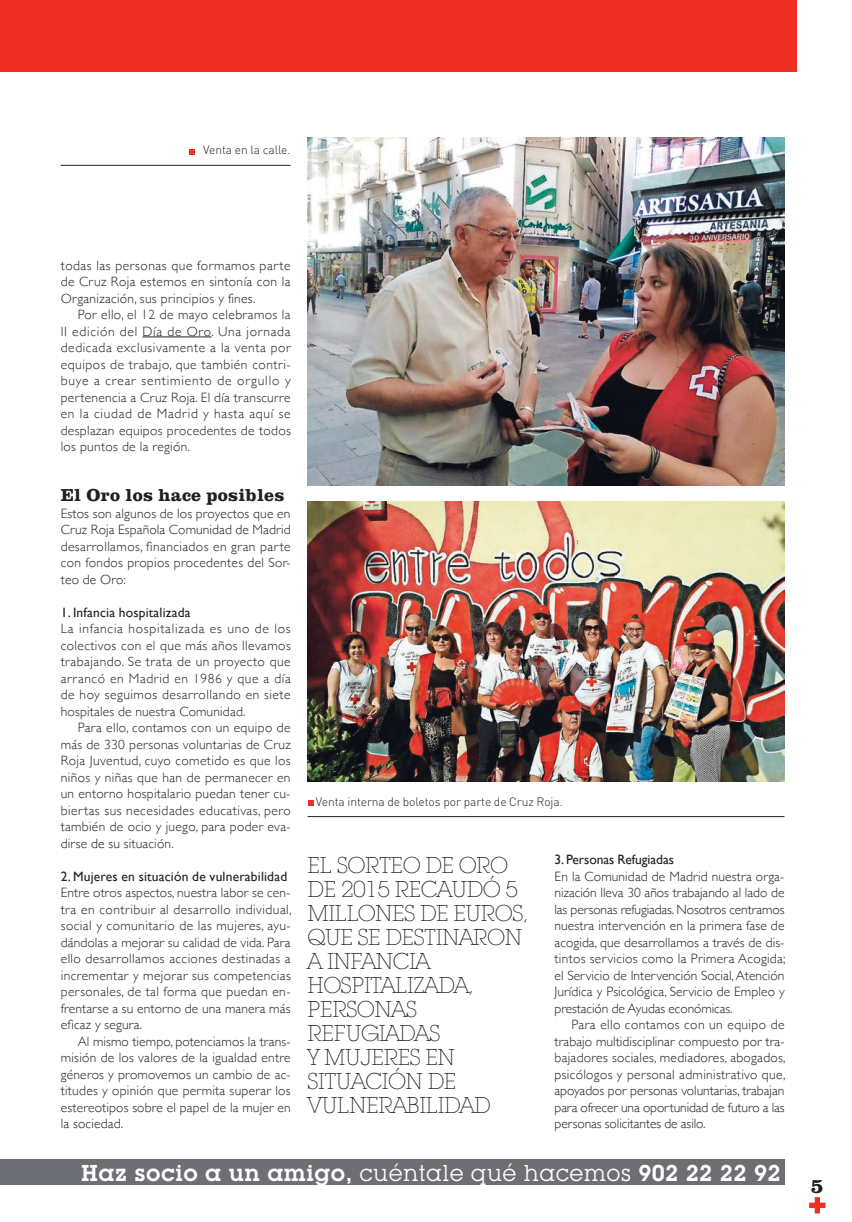
<style>
.page{position:relative;width:852px;height:1222px;background:#fff}
.page>*{position:absolute;margin:0;border:0;box-sizing:border-box;transform-origin:0 0}
.t1{font:300 22.5px/24px "Lubalin Graph IT Cby BT Xtra";letter-spacing:-.025em;color:#231f20}
.t2{font:600 22.5px "Lubalin Graph IT Cby BT";letter-spacing:.02em;color:#fff}
.t3{font:700 21px "Clarendon";color:#231f20}
.t4{font:700 18px "Clarendon";letter-spacing:.015em;color:#231f20}
.t5{font:300 13.5px/16.5px "Gill Sans";letter-spacing:.015em;color:#231f20;text-align:justify}
.t6{font:13.5px "Gill Sans";letter-spacing:.015em;color:#231f20}
.t7{font:13.5px "Gill Sans";letter-spacing:-.005em;color:#231f20}
.t8{font:300 12px "DIN";letter-spacing:-.005em;color:#231f20}
.s1{font-weight:400}
</style>
<div class="page">
<svg style="left:809px;top:1197px;width:16px;height:16px"></svg>
<div style="left:0;top:0;width:796px;height:72px;background:#ee2e22"></div>
<svg style="left:0;top:1159px;width:1px;height:25px"></svg>
<div style="left:1px;top:1159px;width:783px;height:25px;background:#6d6f74"></div>
<hr style="left:142px;top:336px;width:69px;height:1px;background:#231f20">
<hr style="left:307px;top:816px;width:477px;height:1px;background:#231f20">
<svg style="left:308px;top:800px;width:5px;height:5px"></svg>
<hr style="left:61px;top:165px;width:229px;height:1px;background:#231f20">
<svg style="left:189px;top:149px;width:6px;height:5px"></svg>
<img style="left:307px;top:138px;width:477px;height:348px">
<img style="left:307px;top:501px;width:477px;height:280px">
<p class="t8" style="left:203px;top:146px;width:89px">Venta en la calle.</p>
<p class="t5" style="left:61px;top:256px;width:231px">todas las personas que formamos parte de Cruz Roja estemos en sintonía con la Organización, sus principios y fines.</p>
<p class="t5" style="left:61px;top:306px;width:231px;text-indent:17px">Por ello, el 12 de mayo celebramos la II edición del Día de Oro. Una jornada dedicada exclusivamente a la venta por equipos de trabajo, que también contri&shy;buye a crear sentimiento de orgullo y pertenencia a Cruz Roja. El día transcurre en la ciudad de Madrid y hasta aquí se desplazan equipos procedentes de todos los puntos de la región.</p>
<h3 class="t4" style="left:61px;top:484px;width:225px">El Oro los hace posibles</h3>
<p class="t5" style="left:61px;top:504px;width:231px">Estos son algunos de los proyectos que en Cruz Roja Española Comunidad de Madrid desarrollamos, financiados en gran parte con fondos propios procedentes del Sor&shy;teo de Oro:</p>
<p class="t6" style="left:61px;top:604px;width:131px">1. Infancia hospitalizada</p>
<p class="t5" style="left:61px;top:619px;width:231px">La infancia hospitalizada es uno de los colectivos con el que más años llevamos trabajando. Se trata de un proyecto que arrancó en Madrid en 1986 y que a día de hoy seguimos desarrollando en siete hospitales de nuestra Comunidad.</p>
<p class="t5" style="left:61px;top:718px;width:231px;text-indent:17px">Para ello, contamos con un equipo de más de 330 personas voluntarias de Cruz Roja Juventud, cuyo cometido es que los niños y niñas que han de permanecer en un entorno hospitalario puedan tener cu&shy;biertas sus necesidades educativas, pero también de ocio y juego, para poder eva&shy;dirse de su situación.</p>
<p class="t6" style="left:61px;top:868px;width:228px">2. Mujeres en situación de vulnerabilidad</p>
<p class="t5" style="left:61px;top:883px;width:232px">Entre otros aspectos, nuestra labor se cen&shy;tra en contribuir al desarrollo individual, social y comunitario de las mujeres, ayu&shy;dándolas a mejorar su calidad de vida. Para ello desarrollamos acciones destinadas a incrementar y mejorar sus competencias personales, de tal forma que puedan en&shy;frentarse a su entorno de una manera más eficaz y segura.</p>
<p class="t5" style="left:61px;top:1032px;width:231px;text-indent:17px">Al mismo tiempo, potenciamos la trans&shy;misión de los valores de la igualdad entre géneros y promovemos un cambio de ac&shy;titudes y opinión que permita superar los estereotipos sobre el papel de la mujer en la sociedad.</p>
<p class="t8" style="left:316px;top:797px;width:248px">Venta interna de boletos por parte de Cruz Roja.</p>
<h1 class="t1" style="left:307px;top:852px;width:223px">EL SORTEO DE ORO<br>DE 2015 RECAUDÓ 5<br>MILLONES DE EUROS,<br>QUE SE DESTINARON<br>A INFANCIA<br>HOSPITALIZADA,<br>PERSONAS<br>REFUGIADAS<br>Y MUJERES EN<br>SITUACIÓN DE<br>VULNERABILIDAD</h1>
<p class="t7" style="left:554px;top:851px;width:121px">3. Personas Refugiadas</p>
<p class="t5" style="left:554px;top:867px;width:232px">En la Comunidad de Madrid nuestra orga&shy;nización lleva 30 años trabajando al lado de las personas refugiadas. Nosotros centramos nuestra intervención en la primera fase de acogida, que desarrollamos a través de dis&shy;tintos servicios como la Primera Acogida; el Servicio de Intervención Social, Atención Jurídica y Psicológica, Servicio de Empleo y prestación de Ayudas económicas.</p>
<p class="t5" style="left:554px;top:1015px;width:232px;text-indent:17px">Para ello contamos con un equipo de trabajo multidisciplinar compuesto por tra&shy;bajadores sociales, mediadores, abogados, psicólogos y personal administrativo que, apoyados por personas voluntarias, trabajan para ofrecer una oportunidad de futuro a las personas solicitantes de asilo.</p>
<h1 class="t2" style="left:81px;top:1158px;width:700px">Haz socio a un amigo, <span class="s1">cuéntale qué hacemos</span> 902 22 22 92</h1>
<h2 class="t3" style="left:810px;top:1172px;width:14px">5</h2>
</div>
